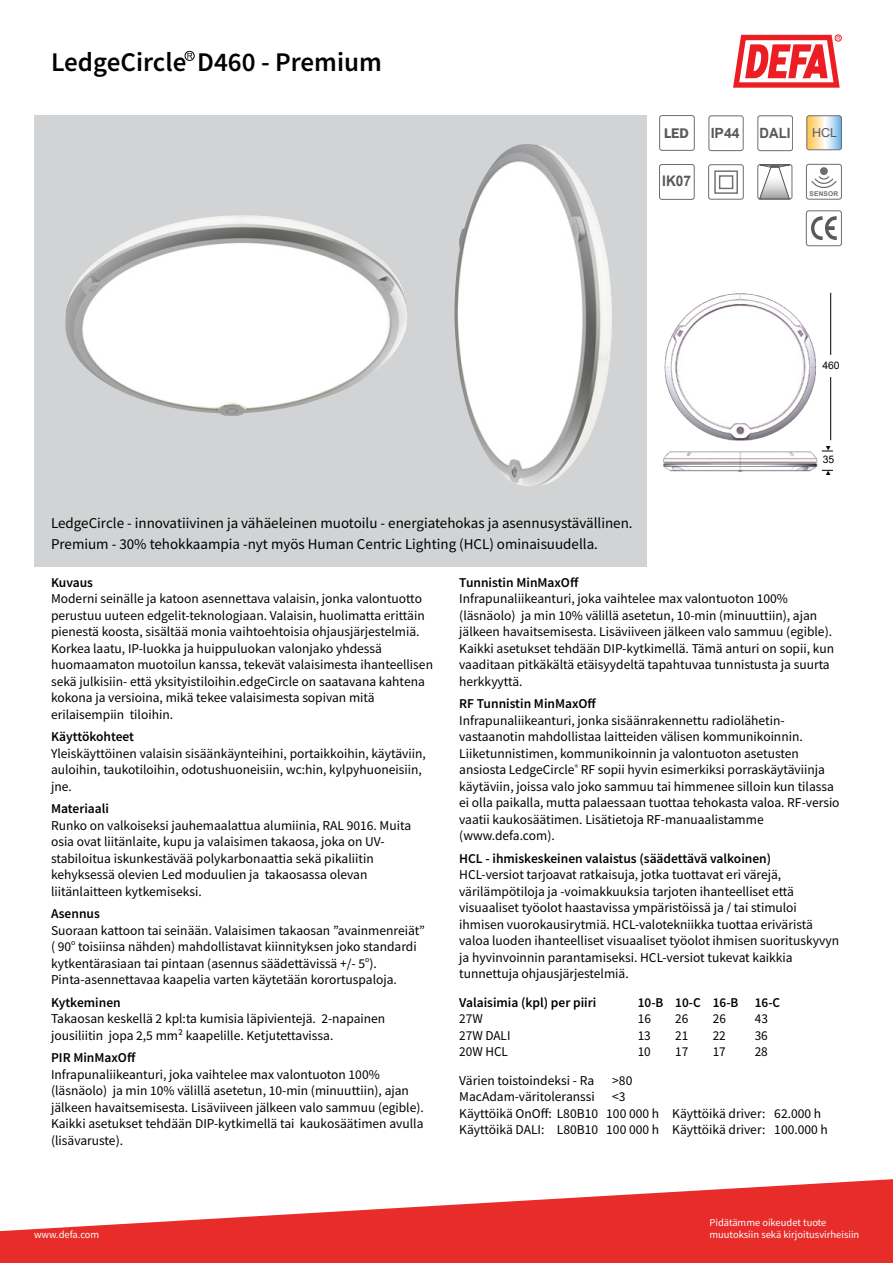
<style>
.page{position:relative;width:893px;height:1263px;background:#fff}
.page>*{position:absolute;margin:0;border:0;box-sizing:border-box;transform-origin:0 0}
.t1{font:600 27px "Source Sans Pro";color:#000}
.t2{font:15px/21px "Source Sans Pro";color:#000}
.t3{font:700 14.55px "Arial";color:#58595b;scale:.94 1}
.t4{font:700 14.1px "Arial";color:#58595b}
.t5{font:700 14.1px "Arial";color:#58595b;scale:.94 1}
.t6{font:600 14.1px "ITC Franklin Gothic Std";color:#58595b}
.t7{font:13.5px/16.5px "Source Sans Pro";color:#000}
.t8{font:600 13.5px "Source Sans Pro";color:#000}
.t9{font:12.3px "Arial";color:#58595b}
.t10{font:10.5px "Source Sans Pro";color:#fff}
.t11{font:10.35px "Arial";color:#000}
.t12{font:700 6.6px "Arial";letter-spacing:.02em;color:#6d6e71}
.t13{font:6.45px "Arial";color:#000}
</style>
<div class="page">
<svg style="left:34px;top:116px;width:612px;height:451px;fill:#d1d3d4"></svg>
<svg style="left:733px;top:35px;width:108px;height:53px"></svg>
<svg style="left:0;top:1179px;width:893px;height:84px;fill:#e82c2a"></svg>
<hr style="left:830px;top:293px;width:1px;height:62px;background:#000">
<img style="left:664px;top:293px;width:152px;height:148px">
<img style="left:663px;top:451px;width:155px;height:21px">
<hr style="left:830px;top:377px;width:1px;height:63px;background:#000">
<img style="left:504px;top:144px;width:23px;height:8px">
<img style="left:161px;top:215px;width:81px;height:12px">
<svg style="left:187px;top:53px;width:5px;height:6px"></svg>
<div style="left:185px;top:51px;width:9px;height:10px;border:1px solid #000;border-radius:50%"></div>
<div style="left:708px;top:164px;width:36px;height:36px;border:1px solid #6d6e71;border-radius:2px"></div>
<div style="left:714px;top:170px;width:24px;height:24px;border:1px solid #6d6e71"></div>
<div style="left:719px;top:175px;width:14px;height:14px;border:1px solid #6d6e71"></div>
<div style="left:659px;top:115px;width:36px;height:36px;border:1px solid #6d6e71;border-radius:2px"></div>
<div style="left:708px;top:115px;width:36px;height:36px;border:1px solid #6d6e71;border-radius:2px"></div>
<div style="left:806px;top:210px;width:36px;height:36px;border:1px solid #6d6e71;border-radius:2px"></div>
<svg style="left:811px;top:216px;width:26px;height:24px"></svg>
<div style="left:806px;top:164px;width:36px;height:36px;border:1px solid #6d6e71;border-radius:2px"></div>
<div style="left:820px;top:167px;width:8px;height:8px;background:#6d6e71;border-radius:50%"></div>
<svg style="left:811px;top:176px;width:26px;height:12px"></svg>
<div style="left:757px;top:164px;width:35px;height:36px;border:1px solid #6d6e71;border-radius:2px"></div>
<svg style="left:758px;top:165px;width:34px;height:34px"></svg>
<div style="left:659px;top:164px;width:36px;height:36px;border:1px solid #6d6e71;border-radius:2px"></div>
<div style="left:757px;top:115px;width:36px;height:36px;border:1px solid #6d6e71;border-radius:2px"></div>
<svg style="left:808px;top:117px;width:32px;height:31px"></svg>
<div style="left:806px;top:115px;width:36px;height:35px;border:1px solid #6d6e71;border-radius:2px"></div>
<h1 class="t1" style="left:51px;top:45px;width:332px">LedgeCircle D460 - Premium</h1>
<p class="t6" style="left:664px;top:125px;width:26px">LED</p>
<p class="t4" style="left:711px;top:123px;width:31px">IP44</p>
<p class="t3" style="left:662px;top:171px;width:32px">IK07</p>
<p class="t5" style="left:760px;top:123px;width:34px">DALI</p>
<p class="t9" style="left:812px;top:124px;width:27px">HCL</p>
<p class="t12" style="left:810px;top:189px;width:30px">SENSOR</p>
<p class="t2" style="left:51px;top:512px;width:583px">LedgeCircle - innovatiivinen ja vähäeleinen muotoilu - energiatehokas ja asennusystävällinen.<br>Premium - 30% tehokkaampia -nyt myös Human Centric Lighting (HCL) ominaisuudella.</p>
<p class="t11" style="left:822px;top:358px;width:19px">460</p>
<p class="t13" style="left:831px;top:453px;width:8px;rotate:-180deg">▲</p>
<p class="t11" style="left:823px;top:453px;width:13px">35</p>
<p class="t13" style="left:825px;top:468px;width:8px">▲</p>
<p class="t8" style="left:51px;top:573px;width:44px">Kuvaus</p>
<p class="t7" style="left:51px;top:591px;width:383px">Moderni seinälle ja katoon asennettava valaisin, jonka valontuotto perustuu uuteen edgelit-teknologiaan. Valaisin, huolimatta erittäin pienestä koosta, sisältää monia vaihtoehtoisia ohjausjärjestelmiä.<br>Korkea laatu, IP-luokka ja huippuluokan valonjako yhdessä huomaamaton muotoilun kanssa, tekevät valaisimesta ihanteellisen sekä julkisiin- että yksityistiloihin.edgeCircle on saatavana kahtena kokona ja versioina, mikä tekee valaisimesta sopivan mitä erilaisempiin tiloihin.</p>
<p class="t8" style="left:51px;top:728px;width:85px">Käyttökohteet</p>
<p class="t7" style="left:51px;top:745px;width:376px">Yleiskäyttöinen valaisin sisäänkäynteihini, portaikkoihin, käytäviin, auloihin, taukotiloihin, odotushuoneisiin, wc:hin, kylpyhuoneisiin, jne.</p>
<p class="t8" style="left:51px;top:800px;width:60px">Materiaali</p>
<p class="t7" style="left:51px;top:817px;width:362px">Runko on valkoiseksi jauhemaalattua alumiinia, RAL 9016. Muita osia ovat liitänlaite, kupu ja valaisimen takaosa, joka on UV&shy;stabiloitua iskunkestävää polykarbonaattia sekä pikaliitin kehyksessä olevien Led moduulien ja takaosassa olevan liitänlaitteen kytkemiseksi.</p>
<p class="t8" style="left:51px;top:905px;width:50px">Asennus</p>
<p class="t7" style="left:51px;top:922px;width:375px">Suoraan kattoon tai seinään. Valaisimen takaosan ”avainmenreiät” ( 90<sup>o</sup> toisiinsa nähden) mahdollistavat kiinnityksen joko standardi kytkentärasiaan tai pintaan (asennus säädettävissä +/- 5<sup>o</sup>).<br>Pinta-asennettavaa kaapelia varten käytetään korortuspaloja.</p>
<p class="t8" style="left:51px;top:993px;width:71px">Kytkeminen</p>
<p class="t7" style="left:51px;top:1011px;width:336px">Takaosan keskellä 2 kpl:ta kumisia läpivientejä. 2-napainen jousiliitin jopa 2,5 mm² kaapelille. Ketjutettavissa.</p>
<p class="t8" style="left:51px;top:1049px;width:86px">PIR MinMaxOff</p>
<p class="t7" style="left:51px;top:1066px;width:374px">Infrapunaliikeanturi, joka vaihtelee max valontuoton 100% (läsnäolo) ja min 10% välillä asetetun, 10-min (minuuttiin), ajan jälkeen havaitsemisesta. Lisäviiveen jälkeen valo sammuu (egible).<br>Kaikki asetukset tehdään DIP-kytkimellä tai kaukosäätimen avulla (lisävaruste).</p>
<p class="t8" style="left:459px;top:573px;width:121px">Tunnistin MinMaxOff</p>
<p class="t7" style="left:459px;top:591px;width:376px">Infrapunaliikeanturi, joka vaihtelee max valontuoton 100% (läsnäolo) ja min 10% välillä asetetun, 10-min (minuuttiin), ajan jälkeen havaitsemisesta. Lisäviiveen jälkeen valo sammuu (egible).<br>Kaikki asetukset tehdään DIP-kytkimellä. Tämä anturi on sopii, kun vaaditaan pitkäkältä etäisyydeltä tapahtuvaa tunnistusta ja suurta herkkyyttä.</p>
<p class="t8" style="left:459px;top:695px;width:139px">RF Tunnistin MinMaxOff</p>
<p class="t7" style="left:459px;top:712px;width:382px">Infrapunaliikeanturi, jonka sisäänrakennettu radiolähetin&shy;vastaanotin mahdollistaa laitteiden välisen kommunikoinnin.<br>Liiketunnistimen, kommunikoinnin ja valontuoton asetusten ansiosta LedgeCircle<sup>®</sup> RF sopii hyvin esimerkiksi porraskäytäviinja käytäviin, joissa valo joko sammuu tai himmenee silloin kun tilassa ei olla paikalla, mutta palaessaan tuottaa tehokasta valoa. RF-versio vaatii kaukosäätimen. Lisätietoja RF-manuaalistamme (www.defa.com).</p>
<p class="t8" style="left:459px;top:849px;width:313px">HCL - ihmiskeskeinen valaistus (säädettävä valkoinen)</p>
<p class="t7" style="left:459px;top:867px;width:381px">HCL-versiot tarjoavat ratkaisuja, jotka tuottavat eri värejä, värilämpötiloja ja -voimakkuuksia tarjoten ihanteelliset että visuaaliset työolot haastavissa ympäristöissä ja / tai stimuloi ihmisen vuorokausirytmiä. HCL-valotekniikka tuottaa eriväristä valoa luoden ihanteelliset visuaaliset työolot ihmisen suorituskyvyn ja hyvinvoinnin parantamiseksi. HCL-versiot tukevat kaikkia tunnettuja ohjausjärjestelmiä.</p>
<p class="t8" style="left:459px;top:993px;width:139px">Valaisimia (kpl) per piiri</p>
<p class="t8" style="left:638px;top:993px;width:144px">10-B 10-C 16-B 16-C</p>
<p class="t7" style="left:459px;top:1011px;width:25px">27W</p>
<p class="t7" style="left:638px;top:1011px;width:15px">16</p>
<p class="t7" style="left:675px;top:1011px;width:15px">26</p>
<p class="t7" style="left:713px;top:1011px;width:15px">26</p>
<p class="t7" style="left:755px;top:1011px;width:15px">43</p>
<p class="t7" style="left:459px;top:1027px;width:53px">27W DALI</p>
<p class="t7" style="left:638px;top:1027px;width:15px">13</p>
<p class="t7" style="left:675px;top:1027px;width:15px">21</p>
<p class="t7" style="left:713px;top:1027px;width:15px">22</p>
<p class="t7" style="left:755px;top:1027px;width:15px">36</p>
<p class="t7" style="left:459px;top:1044px;width:50px">20W HCL</p>
<p class="t7" style="left:638px;top:1044px;width:15px">10</p>
<p class="t7" style="left:675px;top:1044px;width:15px">17</p>
<p class="t7" style="left:713px;top:1044px;width:15px">17</p>
<p class="t7" style="left:755px;top:1044px;width:15px">28</p>
<p class="t7" style="left:459px;top:1072px;width:136px">Värien toistoindeksi - Ra</p>
<p class="t7" style="left:612px;top:1072px;width:22px">&gt;80</p>
<p class="t7" style="left:459px;top:1089px;width:137px">MacAdam-väritoleranssi</p>
<p class="t7" style="left:459px;top:1089px;width:370px;text-indent:153px">&lt;3<br>Käyttöikä OnOff: L80B10 100 000 h Käyttöikä driver: 62.000 h<br>Käyttöikä DALI: L80B10 100 000 h Käyttöikä driver: 100.000 h</p>
<p class="t10" style="left:709px;top:1215px;width:119px">Pidätämme oikeudet tuote</p>
<p class="t10" style="left:34px;top:1228px;width:67px">www.defa.com</p>
<p class="t10" style="left:709px;top:1228px;width:151px">muutoksiin sekä kirjoitusvirheisiin</p>
</div>
